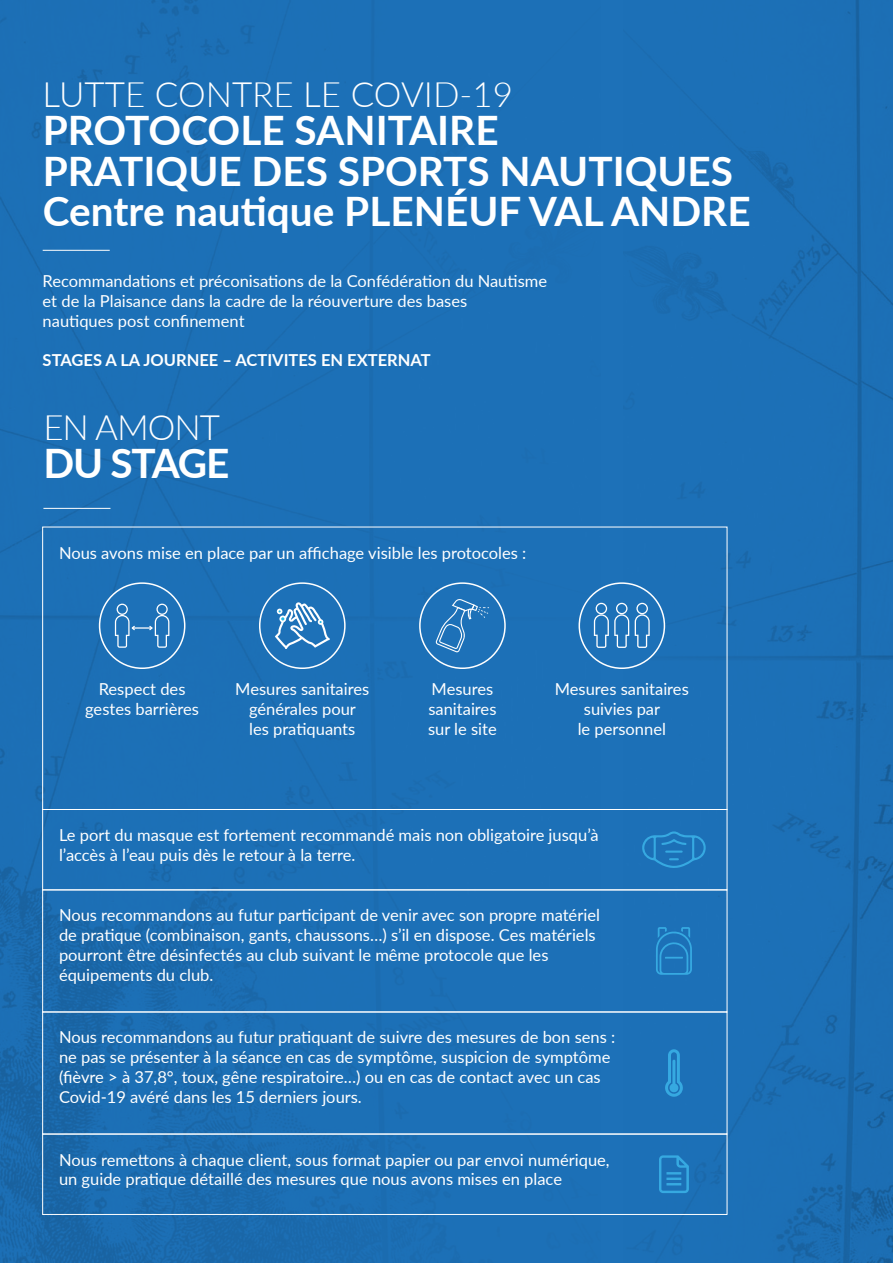
<style>
.page{position:relative;width:893px;height:1263px;background:#1d71b8}
.page>*{position:absolute;margin:0;border:0;box-sizing:border-box;transform-origin:0 0}
.t1{font:700 40.5px/40.5px "Lato";color:#fff}
.t2{font:300 34.95px "Lato";color:#fff}
.t3{font:16.5px/19.8px "Lato";color:#fff}
.t4{font:700 16.5px "Lato";color:#fff}
</style>
<div class="page">
<img style="left:624px;top:0;width:269px;height:1263px">
<img style="left:0;top:0;width:600px;height:1263px">
<hr style="left:43px;top:250px;width:67px;height:1px;background:#fff">
<div style="left:42px;top:809px;width:685px;height:81px;border:1px solid #fff"></div>
<div style="left:42px;top:1134px;width:685px;height:81px;border:1px solid #fff"></div>
<div style="left:42px;top:889px;width:685px;height:123px;border:1px solid #fff"></div>
<div style="left:42px;top:1011px;width:685px;height:123px;border:1px solid #fff"></div>
<div style="left:100px;top:583px;width:85px;height:85px;background:#1d71b8;border-radius:50%"></div>
<div style="left:99px;top:582px;width:86px;height:87px;border:2px solid #fff;border-radius:50%"></div>
<div style="left:260px;top:583px;width:85px;height:85px;background:#1d71b8;border-radius:50%"></div>
<div style="left:259px;top:582px;width:87px;height:87px;border:2px solid #fff;border-radius:50%"></div>
<div style="left:420px;top:583px;width:85px;height:85px;background:#1d71b8;border-radius:50%"></div>
<div style="left:419px;top:582px;width:87px;height:87px;border:2px solid #fff;border-radius:50%"></div>
<div style="left:579px;top:583px;width:85px;height:85px;background:#1d71b8;border-radius:50%"></div>
<div style="left:578px;top:582px;width:87px;height:87px;border:2px solid #fff;border-radius:50%"></div>
<svg style="left:635px;top:603px;width:15px;height:45px"></svg>
<svg style="left:594px;top:603px;width:35px;height:45px"></svg>
<svg style="left:435px;top:599px;width:54px;height:53px"></svg>
<hr style="left:132px;top:627px;width:20px;height:2px;background:#fff">
<svg style="left:149px;top:604px;width:20px;height:44px"></svg>
<svg style="left:115px;top:604px;width:20px;height:44px"></svg>
<svg style="left:275px;top:602px;width:55px;height:47px"></svg>
<hr style="left:43px;top:508px;width:67px;height:1px;background:#fff">
<svg style="left:642px;top:831px;width:64px;height:37px"></svg>
<svg style="left:656px;top:927px;width:36px;height:48px"></svg>
<svg style="left:665px;top:1049px;width:18px;height:48px"></svg>
<svg style="left:659px;top:1155px;width:30px;height:38px"></svg>
<h2 class="t2" style="left:43px;top:72px;width:472px">LUTTE CONTRE LE COVID-19</h2>
<h1 class="t1" style="left:43px;top:109px;width:709px">PROTOCOLE SANITAIRE<br>PRATIQUE DES SPORTS NAUTIQUES<br>Centre nautique PLENÉUF VAL ANDRE</h1>
<p class="t3" style="left:43px;top:271px;width:506px">Recommandations et préconisations de la Confédération du Nautisme et de la Plaisance dans la cadre de la réouverture des bases<br>nautiques post confinement</p>
<p class="t4" style="left:43px;top:350px;width:389px">STAGES A LA JOURNEE – ACTIVITES EN EXTERNAT</p>
<h2 class="t2" style="left:43px;top:405px;width:178px">EN AMONT</h2>
<h1 class="t1" style="left:43px;top:442px;width:187px">DU STAGE</h1>
<p class="t3" style="left:59px;top:542px;width:469px">Nous avons mise en place par un affichage visible les protocoles :</p>
<p class="t3" style="left:85px;top:679px;width:115px;text-align:center">Respect des gestes barrières</p>
<p class="t3" style="left:235px;top:679px;width:135px;text-align:center">Mesures sanitaires générales pour<br>les pratiquants</p>
<p class="t3" style="left:428px;top:679px;width:70px">Mesures sanitaires sur le site</p>
<p class="t3" style="left:555px;top:679px;width:135px;text-align:center">Mesures sanitaires suivies par<br>le personnel</p>
<p class="t3" style="left:59px;top:825px;width:541px">Le port du masque est fortement recommandé mais non obligatoire jusqu’à l’accès à l’eau puis dès le retour à la terre.</p>
<p class="t3" style="left:59px;top:905px;width:542px">Nous recommandons au futur participant de venir avec son propre matériel de pratique (combinaison, gants, chaussons…) s’il en dispose. Ces matériels pourront être désinfectés au club suivant le même protocole que les équipements du club.</p>
<p class="t3" style="left:59px;top:1027px;width:558px">Nous recommandons au futur pratiquant de suivre des mesures de bon sens : ne pas se présenter à la séance en cas de symptôme, suspicion de symptôme (fièvre &gt; à 37,8°, toux, gêne respiratoire…) ou en cas de contact avec un cas Covid-19 avéré dans les 15 derniers jours.</p>
<p class="t3" style="left:59px;top:1149px;width:552px">Nous remettons à chaque client, sous format papier ou par envoi numérique, un guide pratique détaillé des mesures que nous avons mises en place</p>
</div>
